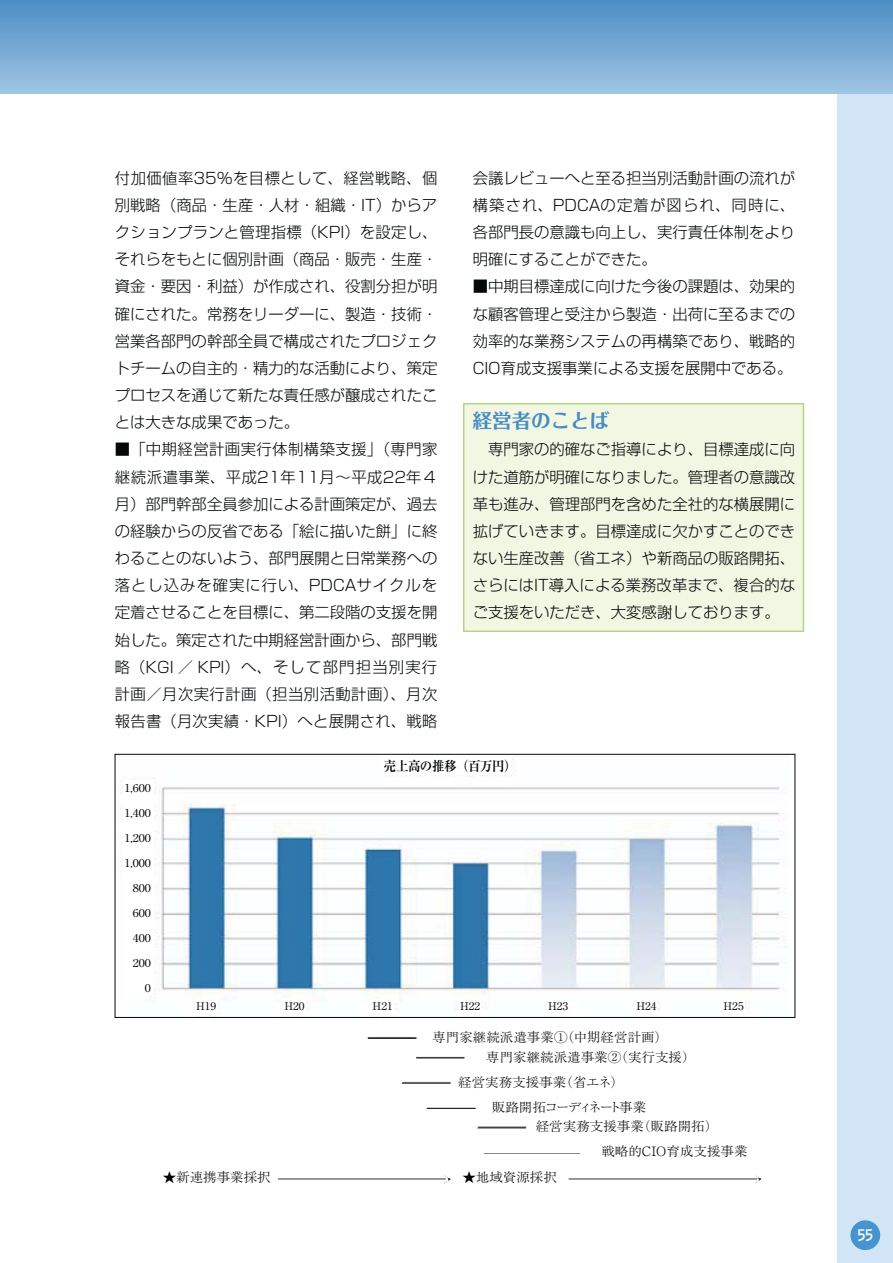
<style>
.page{position:relative;width:893px;height:1263px;background:#fff}
.page>*{position:absolute;margin:0;border:0;box-sizing:border-box;transform-origin:0 0}
.t1{font:19.5px "Folk Pro Bold 90 msp RKSJ H";color:#498cc3}
.t2{font:15.3px/27.2px "Shin Go Pro Light 90 msp RKSJ H";color:#040809;text-align:justify}
.t3{font:15px "Taka Hand Std De Bold 90 msp RKSJ H";color:#fff}
.t4{font:13.35px "Ryumin Pro Bold 90 msp RKSJ H";letter-spacing:-.03em;color:#010202;scale:.93 1}
.t5{font:12.9px/20.4px "Ryumin Pro Light 90 msp RKSJ H";color:#010202;scale:1.05 1}
.t6{font:10.8px "Ryumin Pro Regular 90 msp RKSJ H";color:#010202;scale:1.12 1}
.t7{font:10.5px "Ryumin Pro Regular 90 msp RKSJ H";color:#010202;scale:1.09 1}
</style>
<div class="page">
<div style="left:838px;top:0;width:55px;height:1263px;background:#d2e5f6"></div>
<div style="left:0;top:0;width:893px;height:94px;background:linear-gradient(to bottom,#4d8dc4,#9fc5e4)"></div>
<div style="left:850px;top:1220px;width:30px;height:30px;background:#4793cf;border-radius:50%"></div>
<div style="left:464px;top:404px;width:339px;height:227px;background:#f2f7e4"></div>
<div style="left:463px;top:403px;width:341px;height:229px;border:2px solid #b4d680"></div>
<img style="left:116px;top:753px;width:672px;height:266px">
<img style="left:368px;top:1036px;width:49px;height:3px">
<img style="left:416px;top:1056px;width:49px;height:3px">
<img style="left:402px;top:1081px;width:49px;height:3px">
<img style="left:427px;top:1107px;width:49px;height:2px">
<img style="left:477px;top:1126px;width:50px;height:3px">
<div style="left:381px;top:757px;width:130px;height:18px;background:#fff"></div>
<div style="left:123px;top:781px;width:30px;height:215px;background:#fff"></div>
<div style="left:195px;top:999px;width:22px;height:13px;background:#fff"></div>
<div style="left:283px;top:999px;width:23px;height:13px;background:#fff"></div>
<div style="left:371px;top:999px;width:23px;height:13px;background:#fff"></div>
<div style="left:459px;top:999px;width:22px;height:13px;background:#fff"></div>
<div style="left:547px;top:999px;width:22px;height:13px;background:#fff"></div>
<div style="left:635px;top:999px;width:23px;height:13px;background:#fff"></div>
<div style="left:722px;top:999px;width:23px;height:13px;background:#fff"></div>
<div style="left:115px;top:754px;width:680px;height:264px;border:1px solid #040809"></div>
<p class="t2" style="left:115px;top:166px;width:324px">付加価値率35％を目標として、経営戦略、個別戦略（商品・生産・人材・組織・IT）からアクションプランと管理指標（KPI）を設定し、それらをもとに個別計画（商品・販売・生産・資金・要因・利益）が作成され、役割分担が明確にされた。常務をリーダーに、製造・技術・営業各部門の幹部全員で構成されたプロジェクトチームの自主的・精力的な活動により、策定プロセスを通じて新たな責任感が醸成されたことは大きな成果であった。</p>
<p class="t2" style="left:115px;top:438px;width:324px">■「中期経営計画実行体制構築支援」（専門家継続派遣事業、平成21年11月～平成22年４月）部門幹部全員参加による計画策定が、過去の経験からの反省である「絵に描いた餅」に終わることのないよう、部門展開と日常業務への落とし込みを確実に行い、PDCAサイクルを定着させることを目標に、第二段階の支援を開始した。策定された中期経営計画から、部門戦略（KGI ／ KPI）へ、そして部門担当別実行計画／月次実行計画（担当別活動計画）、月次報告書（月次実績・KPI）へと展開され、戦略</p>
<p class="t2" style="left:473px;top:166px;width:324px">会議レビューへと至る担当別活動計画の流れが構築され、PDCAの定着が図られ、同時に、各部門長の意識も向上し、実行責任体制をより明確にすることができた。</p>
<p class="t2" style="left:473px;top:275px;width:324px">■中期目標達成に向けた今後の課題は、効果的な顧客管理と受注から製造・出荷に至るまでの効率的な業務システムの再構築であり、戦略的CIO育成支援事業による支援を展開中である。</p>
<p class="t1" style="left:473px;top:413px;width:138px">経営者のことば</p>
<p class="t2" style="left:473px;top:438px;width:324px">　専門家の的確なご指導により、目標達成に向けた道筋が明確になりました。管理者の意識改革も進み、管理部門を含めた全社的な横展開に拡げていきます。目標達成に欠かすことのできない生産改善（省エネ）や新商品の販路開拓、さらにはIT導入による業務改革まで、複合的なご支援をいただき、大変感謝しております。</p>
<p class="t6" style="left:124px;top:784px;width:25px">1,600</p>
<p class="t6" style="left:124px;top:809px;width:25px">1,400</p>
<p class="t6" style="left:124px;top:834px;width:25px">1,200</p>
<p class="t6" style="left:124px;top:859px;width:25px">1,000</p>
<p class="t6" style="left:133px;top:884px;width:18px">800</p>
<p class="t6" style="left:133px;top:909px;width:18px">600</p>
<p class="t6" style="left:133px;top:934px;width:18px">400</p>
<p class="t6" style="left:133px;top:959px;width:18px">200</p>
<p class="t6" style="left:145px;top:984px;width:7px">0</p>
<p class="t4" style="left:384px;top:761px;width:144px">売上高の推移（百万円）</p>
<p class="t7" style="left:196px;top:1002px;width:20px">H19</p>
<p class="t7" style="left:284px;top:1002px;width:20px">H20</p>
<p class="t7" style="left:373px;top:1002px;width:20px">H21</p>
<p class="t7" style="left:460px;top:1002px;width:20px">H22</p>
<p class="t7" style="left:548px;top:1002px;width:20px">H23</p>
<p class="t7" style="left:636px;top:1002px;width:20px">H24</p>
<p class="t7" style="left:723px;top:1002px;width:20px">H25</p>
<p class="t5" style="left:163px;top:1169px;width:104px">★新連携事業採択</p>
<p class="t5" style="left:486px;top:1029px;width:201px;text-indent:-54px">専門家継続派遣事業①（中期経営計画）<br>専門家継続派遣事業②（実行支援）</p>
<p class="t5" style="left:492px;top:1071px;width:149px;line-height:24.9px;text-indent:-34px">経営実務支援事業（省エネ）<br>販路開拓コーディネート事業</p>
<p class="t5" style="left:601px;top:1115px;width:141px;line-height:25.3px;text-indent:-66px">経営実務支援事業（販路開拓）<br>戦略的ＣＩＯ育成支援事業</p>
<p class="t5" style="left:462px;top:1169px;width:92px">★地域資源採択</p>
<p class="t3" style="left:858px;top:1230px;width:16px">55</p>
</div>
